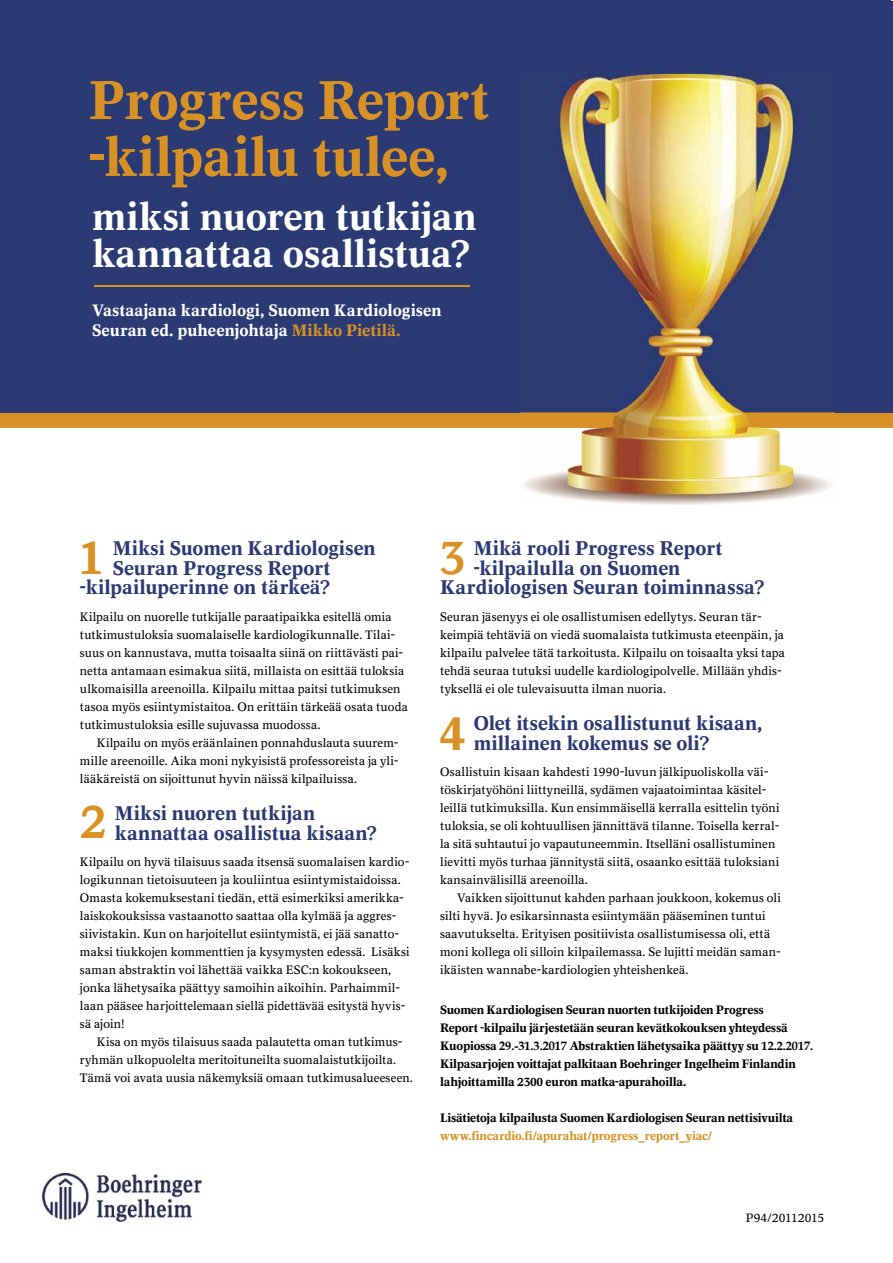
<style>
.page{position:relative;width:893px;height:1263px;background:#fff}
.page>*{position:absolute;margin:0;border:0;box-sizing:border-box;transform-origin:0 0}
.t1{font:700 53.55px/56.8px "BI Antiqua II Ml";letter-spacing:-.01em;color:#d79124}
.t2{font:700 47.1px "BI Antiqua II Ml";color:#d79124}
.t3{font:700 37.8px/37.3px "BI Antiqua II Ml";letter-spacing:-.01em;color:#fff}
.t4{font:700 19.5px/19.5px "BI Antiqua II Ml";letter-spacing:-.005em;color:#2c3a73}
.t5{font:700 16.2px/19.5px "BI Antiqua II Ml";color:#fff}
.t6{font:700 12.15px "Book Antiqua";color:#000}
.t7{font:12px/18px "BI Antiqua II Ml";letter-spacing:.015em;color:#000}
.t8{font:700 12px/18px "BI Antiqua II Ml";letter-spacing:-.02em;color:#000}
.t9{font:700 12px "BI Antiqua II Ml";letter-spacing:-.02em;color:#d79124}
.t10{font:12px "BI Antiqua II Ml";letter-spacing:-.01em;color:#000}
.s1{color:#d79124}
</style>
<div class="page">
<div style="left:0;top:399px;width:893px;height:29px;background:#d79124"></div>
<div style="left:0;top:0;width:893px;height:412px;background:#2c3a73"></div>
<img style="left:43px;top:1173px;width:159px;height:48px">
<hr style="left:95px;top:285px;width:375px;height:2px;background:#d79124">
<img style="left:520px;top:74px;width:313px;height:430px">
<h1 class="t1" style="left:89px;top:72px;width:403px">Progress Report -kilpailu tulee,</h1>
<h3 class="t3" style="left:92px;top:198px;width:386px">miksi nuoren tutkijan kannattaa osallistua?</h3>
<h3 class="t5" style="left:92px;top:301px;width:351px">Vastaajana kardiologi, Suomen Kardiologisen<br>Seuran ed. puheenjohtaja <span class="s1">Mikko Pietilä.</span></h3>
<h3 class="t4" style="left:113px;top:538px;width:265px">Miksi Suomen Kardiologisen</h3>
<h3 class="t4" style="left:113px;top:558px;width:219px">Seuran Progress Report</h3>
<h3 class="t4" style="left:80px;top:577px;width:253px">-kilpailuperinne on tärkeä?</h3>
<p class="t7" style="left:80px;top:607px;width:329px">Kilpailu on nuorelle tutkijalle paraatipaikka esitellä omia tutkimustuloksia suomalaiselle kardiologikunnalle. Tilai&shy;suus on kannustava, mutta toisaalta siinä on riittävästi pai&shy;netta antamaan esimakua siitä, millaista on esittää tuloksia ulkomaisilla areenoilla. Kilpailu mittaa paitsi tutkimuksen tasoa myös esiintymistaitoa. On erittäin tärkeää osata tuoda tutkimustuloksia esille sujuvassa muodossa.</p>
<p class="t7" style="left:80px;top:733px;width:320px;text-align:justify;text-indent:17px">Kilpailu on myös eräänlainen ponnahduslauta suurem&shy;mille areenoille. Aika moni nykyisistä professoreista ja yli&shy;lääkäreistä on sijoittunut hyvin näissä kilpailuissa.</p>
<h3 class="t4" style="left:115px;top:803px;width:265px">Miksi nuoren tutkijan kannattaa osallistua kisaan?</h3>
<p class="t7" style="left:80px;top:853px;width:331px">Kilpailu on hyvä tilaisuus saada itsensä suomalaisen kardio&shy;logikunnan tietoisuuteen ja kouliintua esiintymistaidoissa.<br>Omasta kokemuksestani tiedän, että esimerkiksi amerikka&shy;laiskokouksissa vastaanotto saattaa olla kylmää ja aggres&shy;siivistakin. Kun on harjoitellut esiintymistä, ei jää sanatto&shy;maksi tiukkojen kommenttien ja kysymysten edessä. Lisäksi saman abstraktin voi lähettää vaikka ESC:n kokoukseen, jonka lähetysaika päättyy samoihin aikoihin. Parhaimmil&shy;laan pääsee harjoittelemaan siellä pidettävää esitystä hyvis&shy;sä ajoin!</p>
<p class="t7" style="left:80px;top:1033px;width:335px;text-indent:17px">Kisa on myös tilaisuus saada palautetta oman tutkimus&shy;ryhmän ulkopuolelta meritoituneilta suomalaistutkijoilta.<br>Tämä voi avata uusia näkemyksiä omaan tutkimusalueeseen.</p>
<h2 class="t2" style="left:78px;top:529px;width:28px">1</h2>
<h2 class="t2" style="left:80px;top:794px;width:28px">2</h2>
<h3 class="t4" style="left:474px;top:538px;width:250px">Mikä rooli Progress Report</h3>
<h3 class="t4" style="left:474px;top:558px;width:208px">-kilpailulla on Suomen</h3>
<h3 class="t4" style="left:440px;top:577px;width:327px">Kardiologisen Seuran toiminnassa?</h3>
<p class="t7" style="left:440px;top:607px;width:346px">Seuran jäsenyys ei ole osallistumisen edellytys. Seuran tär&shy;keimpiä tehtäviä on viedä suomalaista tutkimusta eteenpäin, ja kilpailu palvelee tätä tarkoitusta. Kilpailu on toisaalta yksi tapa tehdä seuraa tutuksi uudelle kardiologipolvelle. Millään yhdis&shy;tyksellä ei ole tulevaisuutta ilman nuoria.</p>
<h3 class="t4" style="left:474px;top:713px;width:290px">Olet itsekin osallistunut kisaan, millainen kokemus se oli?</h3>
<p class="t7" style="left:440px;top:763px;width:341px">Osallistuin kisaan kahdesti 1990-luvun jälkipuoliskolla väi&shy;töskirjatyöhöni liittyneillä, sydämen vajaatoimintaa käsitel&shy;leillä tutkimuksilla. Kun ensimmäisellä kerralla esittelin työni tuloksia, se oli kohtuullisen jännittävä tilanne. Toisella kerral&shy;la sitä suhtautui jo vapautuneemmin. Itselläni osallistuminen lievitti myös turhaa jännitystä siitä, osaanko esittää tuloksiani kansainvälisillä areenoilla.</p>
<p class="t7" style="left:440px;top:889px;width:342px;text-indent:17px">Vaikken sijoittunut kahden parhaan joukkoon, kokemus oli silti hyvä. Jo esikarsinnasta esiintymään pääseminen tuntui saavutukselta. Erityisen positiivista osallistumisessa oli, että moni kollega oli silloin kilpailemassa. Se lujitti meidän saman&shy;ikäisten wannabe-kardiologien yhteishenkeä.</p>
<h2 class="t2" style="left:439px;top:529px;width:28px">3</h2>
<h2 class="t2" style="left:439px;top:705px;width:28px">4</h2>
<p class="t8" style="left:440px;top:1001px;width:374px">Suomen Kardiologisen Seuran nuorten tutkijoiden Progress<br>Report -kilpailu järjestetään seuran kevätkokouksen yhteydessä Kuopiossa 2 .–31.3.201 . Abstraktien lähetysaika päättyy su 12.2.201 .<br>Kilpasarjojen voittajat palkitaan Boehringer Ingelheim Finlandin lahjoittamilla 2300 euron matka-apurahoilla.</p>
<p class="t8" style="left:440px;top:1109px;width:355px">Lisätietoja kilpailusta Suomen Kardiologisen Seuran nettisivuilta</p>
<p class="t9" style="left:440px;top:1129px;width:274px">www.fincardio.fi/apurahat/progress_report_yiac/</p>
<p class="t6" style="left:499px;top:1039px;width:69px">29.-31.3.2017</p>
<p class="t6" style="left:762px;top:1039px;width:53px">12.2.2017.</p>
<p class="t10" style="left:746px;top:1210px;width:80px">P94/20112015</p>
</div>
